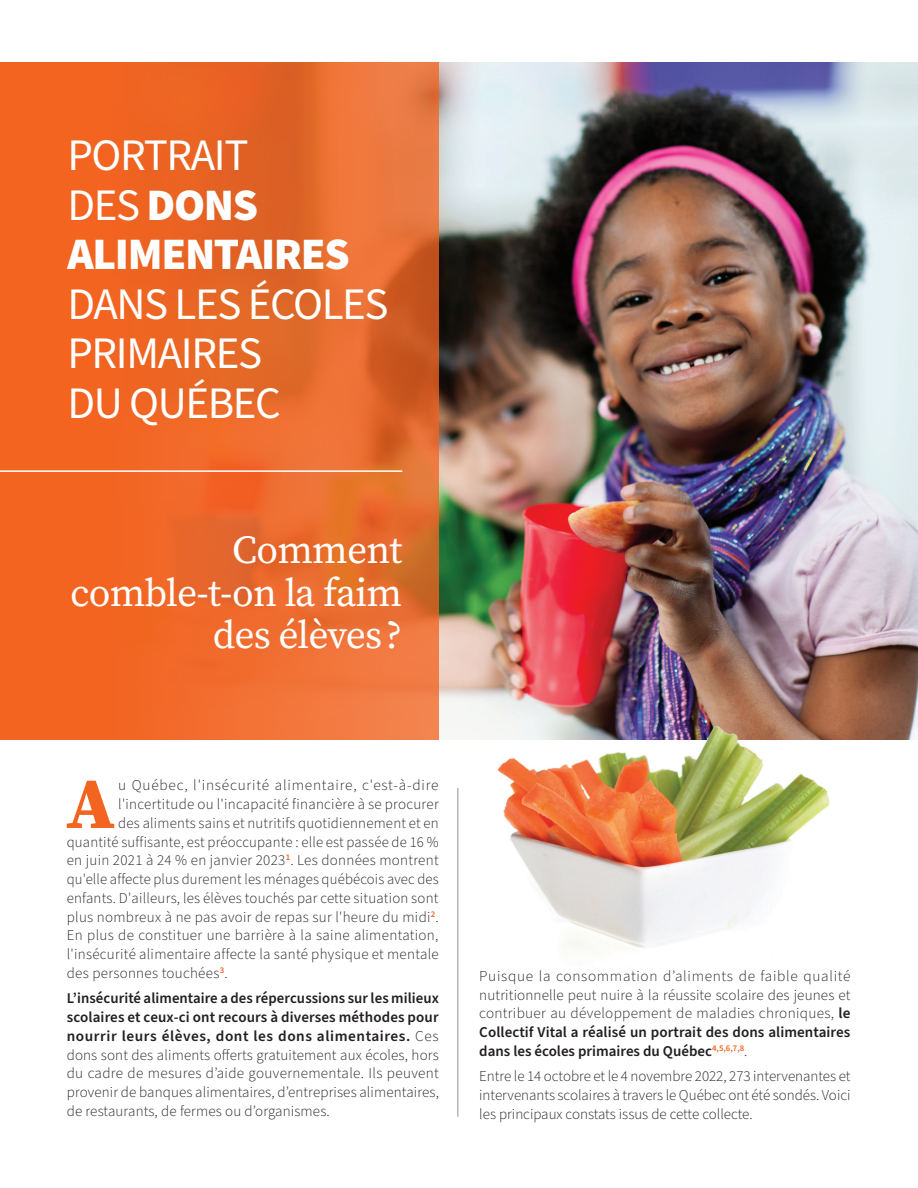
<style>
.page{position:relative;width:918px;height:1188px;background:#fff}
.page>*{position:absolute;margin:0;border:0;box-sizing:border-box;transform-origin:0 0}
.t1{font:900 72.45px "Source Serif Pro";color:#f36421}
.t2{font:45px/49.5px "Source Sans Pro";letter-spacing:-.03em;color:#fff}
.t3{font:900 45px/49.5px "Source Sans Pro";letter-spacing:-.03em;color:#fff}
.t4{font:39.6px/42.8px "Source Serif Pro";letter-spacing:-.02em;color:#fff;text-align:right}
.t5{font:300 15px/18.8px "Source Sans Pro";letter-spacing:.015em;color:#231f20;text-align:justify}
.t6{font:300 15px "Source Sans Pro";letter-spacing:.05em;color:#231f20}
.s1{font-weight:400}
.s2{font-weight:600}
</style>
<div class="page">
<img style="left:439px;top:62px;width:479px;height:678px">
<hr style="left:458px;top:788px;width:1px;height:329px;background:#9c8e8b">
<svg style="left:0;top:62px;width:439px;height:678px;background:#eb6829"></svg>
<hr style="left:0;top:470px;width:402px;height:2px;background:#fff">
<img style="left:469px;top:684px;width:414px;height:264px">
<h2 class="t3" style="left:68px;top:131px;width:284px"><span class="s1">PORTRAIT<br>DES</span> DONS<br>ALIMENTAIRES</h2>
<h2 class="t2" style="left:68px;top:280px;width:323px">DANS LES ÉCOLES<br>PRIMAIRES<br>DU QUÉBEC</h2>
<h3 class="t4" style="left:70px;top:530px;width:334px">Comment comble-t-on la faim des élèves?</h3>
<h1 class="t1" style="left:66px;top:753px;width:51px">A</h1>
<p class="t6" style="left:118px;top:775px;width:322px">u Québec, l'insécurité alimentaire, c'est-à-dire</p>
<p class="t5" style="left:118px;top:795px;width:322px">l'incertitude ou l'incapacité financière à se procurer</p>
<p class="t5" style="left:118px;top:814px;width:322px">des aliments sains et nutritifs quotidiennement et en</p>
<p class="t5" style="left:67px;top:833px;width:373px">quantité suffisante, est préoccupante : elle est passée de 16 %</p>
<p class="t5" style="left:67px;top:852px;width:373px">en juin 2021 à 24 % en janvier 2023<sup>1</sup>. Les données montrent</p>
<p class="t5" style="left:67px;top:870px;width:374px">qu'elle affecte plus durement les ménages québécois avec des</p>
<p class="t5" style="left:67px;top:889px;width:373px">enfants. D'ailleurs, les élèves touchés par cette situation sont</p>
<p class="t5" style="left:67px;top:908px;width:374px">plus nombreux à ne pas avoir de repas sur l'heure du midi<sup>2</sup>.</p>
<p class="t5" style="left:67px;top:927px;width:373px">En plus de constituer une barrière à la saine alimentation,</p>
<p class="t5" style="left:67px;top:945px;width:374px">l'insécurité alimentaire affecte la santé physique et mentale</p>
<p class="t5" style="left:67px;top:964px;width:162px">des personnes touchées<sup>3</sup>.</p>
<p class="t5" style="left:67px;top:990px;width:374px"><span class="s2">L’insécurité alimentaire a des répercussions sur les milieux scolaires et ceux-ci ont recours à diverses méthodes pour nourrir leurs élèves, dont les dons alimentaires.</span> Ces dons sont des aliments offerts gratuitement aux écoles, hors du cadre de mesures d’aide gouvernementale. Ils peuvent provenir de banques alimentaires, d’entreprises alimentaires, de restaurants, de fermes ou d’organismes.</p>
<p class="t5" style="left:479px;top:967px;width:373px">Puisque la consommation d’aliments de faible qualité nutritionnelle peut nuire à la réussite scolaire des jeunes et contribuer au développement de maladies chroniques, <span class="s2">le Collectif Vital a réalisé un portrait des dons alimentaires dans les écoles primaires du Québec</span><sup>4,5,6,7,8</sup>.</p>
<p class="t5" style="left:479px;top:1067px;width:373px">Entre le 14 octobre et le 4 novembre 2022, 273 intervenantes et intervenants scolaires à travers le Québec ont été sondés. Voici les principaux constats issus de cette collecte.</p>
</div>
